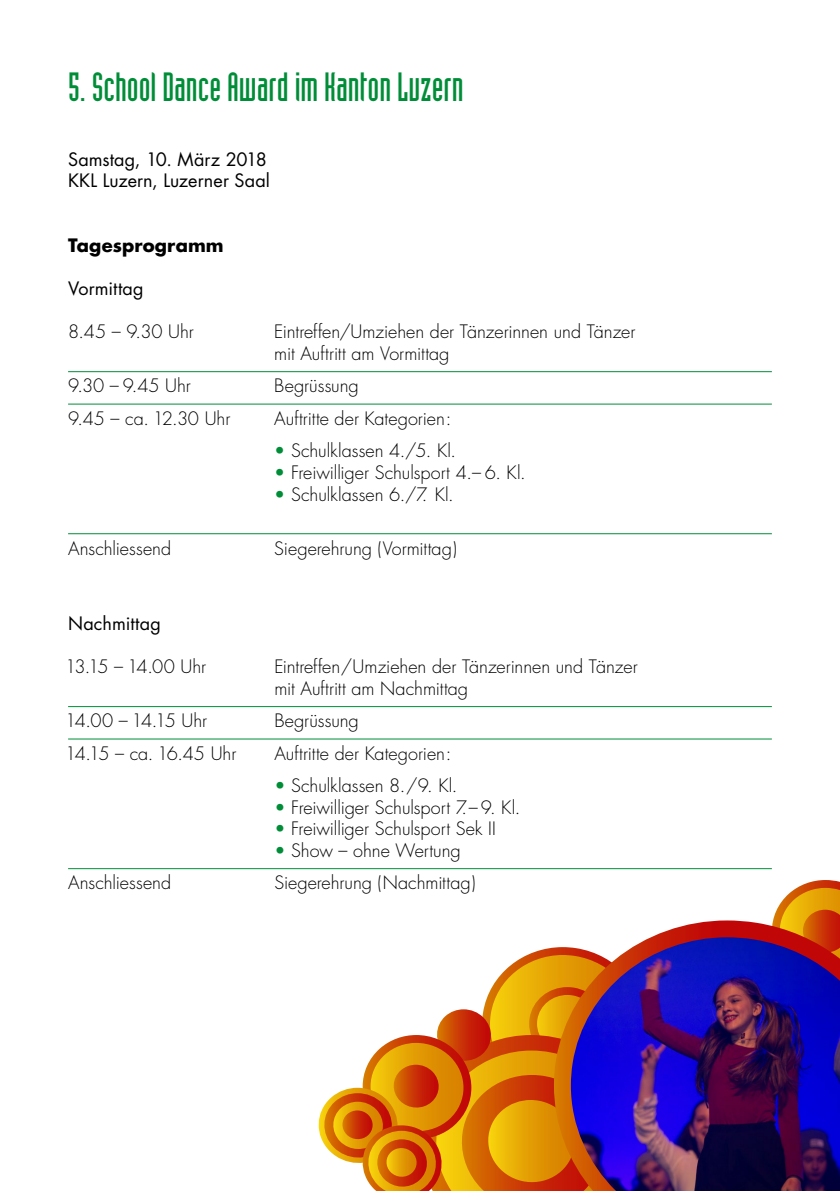
<style>
.page{position:relative;width:840px;height:1191px;background:#fff}
.page>*{position:absolute;margin:0;border:0;box-sizing:border-box;transform-origin:0 0}
.t1{font:40px "Industria LT Solid";color:#008d38}
.t2{font:300 18px/21.6px "Futura Luzern";color:#000}
.t3{font:18px/21.6px "Futura Luzern";letter-spacing:.005em;color:#000}
.t4{font:300 18px "Futura Luzern";letter-spacing:-.045em;color:#000}
.t5{font:700 18px "Futura Luzern";letter-spacing:.005em;color:#000}
.s1{color:#008d38}
</style>
<div class="page">
<svg style="left:773px;top:880px;width:66px;height:40px"></svg>
<svg style="left:318px;top:947px;width:235px;height:244px"></svg>
<img style="left:553px;top:920px;width:286px;height:271px">
<hr style="left:68px;top:371px;width:703px;height:1px;background:#008d38">
<hr style="left:68px;top:404px;width:703px;height:1px;background:#008d38">
<hr style="left:68px;top:533px;width:703px;height:1px;background:#008d38">
<hr style="left:68px;top:706px;width:703px;height:1px;background:#008d38">
<hr style="left:68px;top:738px;width:703px;height:1px;background:#008d38">
<hr style="left:68px;top:868px;width:703px;height:1px;background:#008d38">
<h1 class="t1" style="left:68px;top:64px;width:397px">5. School Dance Award im Kanton Luzern</h1>
<p class="t3" style="left:68px;top:148px;width:203px">Samstag, 10. März 2018<br>KKL Luzern, Luzerner Saal</p>
<p class="t5" style="left:68px;top:233px;width:157px">Tagesprogramm</p>
<p class="t3" style="left:68px;top:278px;width:77px">Vormittag</p>
<p class="t2" style="left:68px;top:322px;width:127px">8.45 – 9.30 Uhr</p>
<p class="t2" style="left:274px;top:322px;width:362px">Eintreffen/Umziehen der Tänzerinnen und Tänzer mit Auftritt am Vormittag</p>
<p class="t2" style="left:68px;top:376px;width:124px">9.30 – 9.45 Uhr</p>
<p class="t2" style="left:274px;top:376px;width:86px">Begrüssung</p>
<p class="t2" style="left:68px;top:408px;width:164px">9.45 – ca. 12.30 Uhr</p>
<p class="t2" style="left:274px;top:408px;width:178px">Auftritte der Kategorien:</p>
<p class="t2" style="left:274px;top:440px;width:183px"><span class="s1">•</span> Schulklassen 4./5. Kl.</p>
<p class="t2" style="left:274px;top:462px;width:253px"><span class="s1">•</span> Freiwilliger Schulsport 4.– 6. Kl.</p>
<p class="t2" style="left:274px;top:484px;width:181px"><span class="s1">•</span> Schulklassen 6./7. Kl.</p>
<p class="t2" style="left:68px;top:538px;width:105px">Anschliessend</p>
<p class="t2" style="left:274px;top:538px;width:184px">Siegerehrung (Vormittag)</p>
<p class="t3" style="left:68px;top:613px;width:94px">Nachmittag</p>
<p class="t4" style="left:65px;top:656px;width:142px">13.15 – 14.00 Uhr</p>
<p class="t2" style="left:274px;top:656px;width:364px">Eintreffen/Umziehen der Tänzerinnen und Tänzer mit Auftritt am Nachmittag</p>
<p class="t4" style="left:65px;top:710px;width:143px">14.00 – 14.15 Uhr</p>
<p class="t2" style="left:274px;top:710px;width:86px">Begrüssung</p>
<p class="t2" style="left:65px;top:743px;width:172px">14.15 – ca. 16.45 Uhr</p>
<p class="t2" style="left:274px;top:743px;width:178px">Auftritte der Kategorien:</p>
<p class="t2" style="left:274px;top:775px;width:184px"><span class="s1">•</span> Schulklassen 8./9. Kl.</p>
<p class="t2" style="left:274px;top:797px;width:247px"><span class="s1">•</span> Freiwilliger Schulsport 7.– 9. Kl.</p>
<p class="t2" style="left:274px;top:818px;width:223px"><span class="s1">•</span> Freiwilliger Schulsport Sek II</p>
<p class="t2" style="left:274px;top:840px;width:188px"><span class="s1">•</span> Show – ohne Wertung</p>
<p class="t2" style="left:68px;top:872px;width:105px">Anschliessend</p>
<p class="t2" style="left:274px;top:872px;width:203px">Siegerehrung (Nachmittag)</p>
</div>
